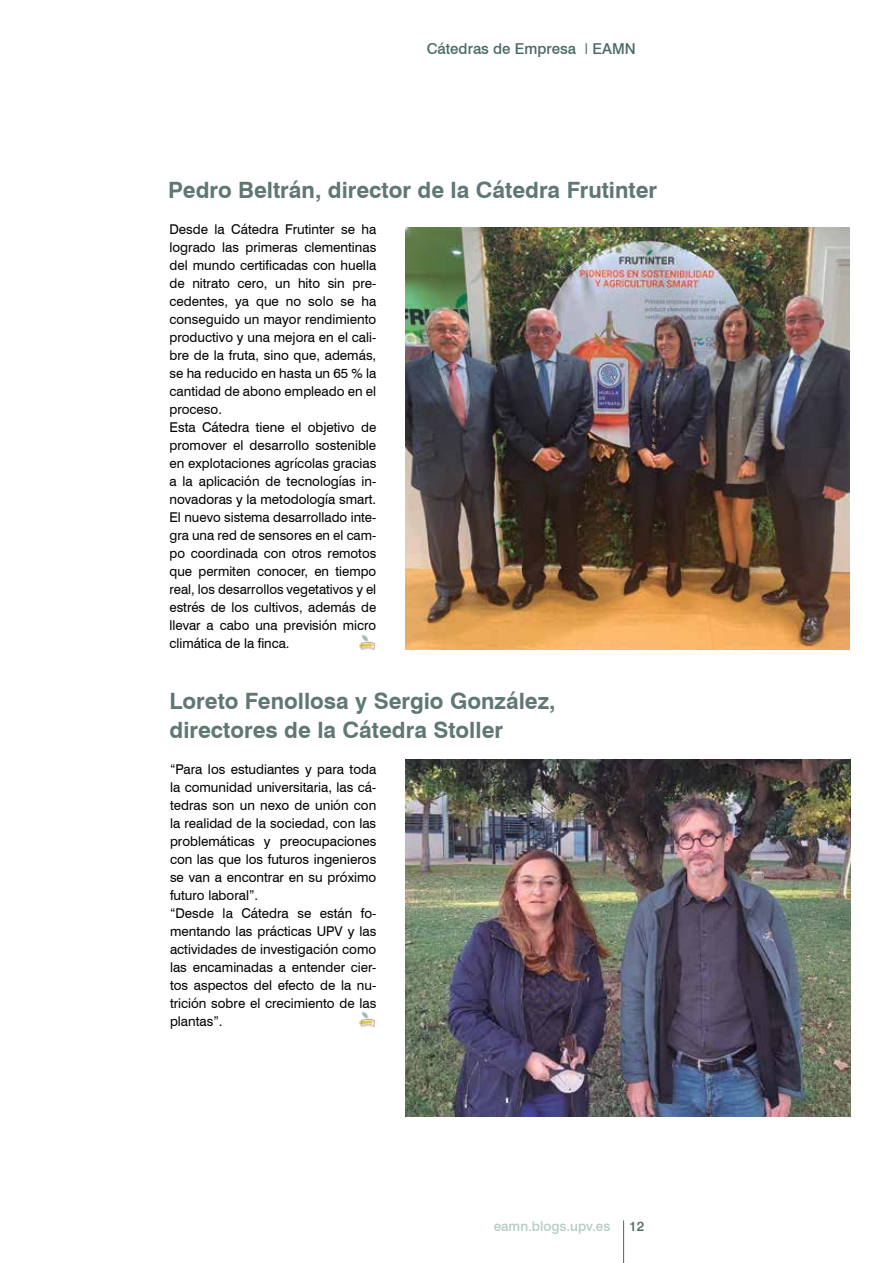
<style>
.page{position:relative;width:893px;height:1263px;background:#fff}
.page>*{position:absolute;margin:0;border:0;box-sizing:border-box;transform-origin:0 0}
.t1{font:700 22.5px/28.5px "Swiss 721 BT";color:#607875}
.t2{font:500 15px "Swiss 721 BT";color:#496a65}
.t3{font:13.5px/18px "Swiss 721 BT";color:#000}
.t4{font:500 13.5px "Swiss 721 BT";color:#b5cdc2}
.t5{font:500 13.5px "Swiss 721 BT";color:#496a65}
.s1{font-weight:300;font-stretch:expanded}
</style>
<div class="page">
<hr style="left:623px;top:1220px;width:1px;height:43px;background:#496a65">
<img style="left:405px;top:227px;width:445px;height:422px">
<img style="left:405px;top:759px;width:445px;height:357px">
<img style="left:359px;top:1012px;width:16px;height:15px">
<img style="left:359px;top:635px;width:16px;height:15px">
<p class="t2" style="left:427px;top:39px;width:211px">Cátedras de Empresa <span class="s1">I</span> EAMN</p>
<h1 class="t1" style="left:168px;top:175px;width:490px">Pedro Beltrán, director de la Cátedra Frutinter</h1>
<p class="t3" style="left:169px;top:220px;width:208px">Desde la Cátedra Frutinter se ha logrado las primeras clementinas del mundo certificadas con huella de nitrato cero, un hito sin pre&shy;cedentes, ya que no solo se ha conseguido un mayor rendimiento productivo y una mejora en el cali&shy;bre de la fruta, sino que, además, se ha reducido en hasta un 65 % la cantidad de abono empleado en el proceso.<br>Esta Cátedra tiene el objetivo de promover el desarrollo sostenible en explotaciones agrícolas gracias a la aplicación de tecnologías in&shy;novadoras y la metodología smart.<br>El nuevo sistema desarrollado inte&shy;gra una red de sensores en el cam&shy;po coordinada con otros remotos que permiten conocer, en tiempo real, los desarrollos vegetativos y el estrés de los cultivos, además de llevar a cabo una previsión micro climática de la finca.</p>
<h1 class="t1" style="left:169px;top:687px;width:387px">Loreto Fenollosa y Sergio González, directores de la Cátedra Stoller</h1>
<p class="t3" style="left:170px;top:760px;width:208px">“Para los estudiantes y para toda la comunidad universitaria, las cá&shy;tedras son un nexo de unión con la realidad de la sociedad, con las problemáticas y preocupaciones con las que los futuros ingenieros se van a encontrar en su próximo futuro laboral”.<br>“Desde la Cátedra se están fo&shy;mentando las prácticas UPV y las actividades de investigación como las encaminadas a entender cier&shy;tos aspectos del efecto de la nu&shy;trición sobre el crecimiento de las plantas”.</p>
<p class="t4" style="left:494px;top:1218px;width:118px">eamn.blogs.upv.es</p>
<p class="t5" style="left:629px;top:1218px;width:17px">12</p>
</div>
